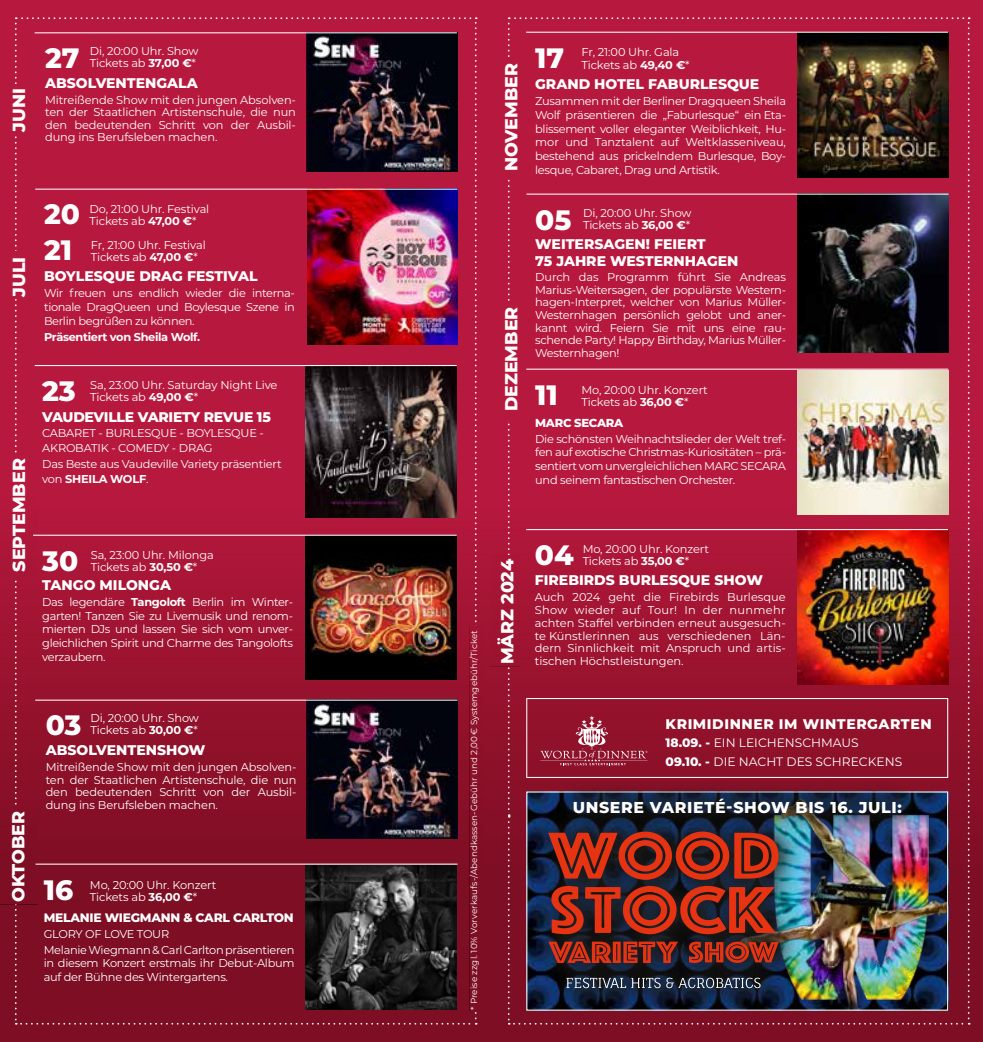
<style>
.page{position:relative;width:983px;height:1042px;background:#fff}
.page>*{position:absolute;margin:0;border:0;box-sizing:border-box;transform-origin:0 0}
.t1{font:800 28px/36.1px "Montserrat";color:#fff}
.t2{font:800 17.5px "Montserrat";color:#fff}
.t3{font:800 15.75px "Montserrat";letter-spacing:.04em;color:#fff}
.t4{font:800 14px/17px "Montserrat";color:#fff}
.t5{font:800 14px "Montserrat";letter-spacing:.04em;color:#fff}
.t6{font:800 14px "Montserrat";letter-spacing:-.02em;color:#fff}
.t7{font:12.25px/18.2px "Montserrat";color:#fff}
.t8{font:800 12.25px "Montserrat";letter-spacing:-.02em;color:#fff}
.t9{font:800 11.55px "Montserrat";letter-spacing:-.025em;color:#fff}
.t10{font:11.38px/13.7px "Montserrat";letter-spacing:-.02em;color:#fff}
.t11{font:11.38px/12.8px "Montserrat";color:#fff}
.t12{font:700 11.38px "Montserrat";letter-spacing:-.03em;color:#fff}
.t13{font:8.75px "Montserrat";letter-spacing:.01em;color:#fff}
.s1{font-weight:700}
.s2{font-weight:800}
</style>
<div class="page">
<div style="left:0;top:0;width:982px;height:1042px;background:#b7193e"></div>
<div style="left:0;top:461px;width:982px;height:581px;background:linear-gradient(to bottom,#b6193d,#700b1e)"></div>
<svg style="left:15px;top:17px;width:461px;height:1007px"></svg>
<img style="left:306px;top:33px;width:151px;height:139px">
<img style="left:307px;top:190px;width:150px;height:154px">
<hr style="left:35px;top:189px;width:422px;height:1px;background:#fff">
<img style="left:507px;top:17px;width:462px;height:1007px">
<img style="left:552px;top:777px;width:370px;height:58px">
<div style="left:0;top:456px;width:38px;height:120px;background:#b3183b"></div>
<div style="left:0;top:252px;width:38px;height:46px;background:#b7193e"></div>
<div style="left:0;top:85px;width:38px;height:50px;background:#b7193e"></div>
<div style="left:0;top:807px;width:38px;height:97px;background:#7e0e24"></div>
<img style="left:797px;top:33px;width:150px;height:144px">
<hr style="left:526px;top:32px;width:421px;height:1px;background:#fff">
<img style="left:306px;top:700px;width:151px;height:139px">
<hr style="left:35px;top:699px;width:422px;height:1px;background:#fff">
<div style="left:490px;top:58px;width:42px;height:121px;background:#b7193e"></div>
<hr style="left:35px;top:32px;width:422px;height:1px;background:#fff">
<img style="left:306px;top:536px;width:150px;height:143px">
<hr style="left:33px;top:535px;width:423px;height:1px;background:#fff">
<img style="left:306px;top:366px;width:150px;height:151px">
<hr style="left:35px;top:365px;width:421px;height:1px;background:#fff">
<img style="left:797px;top:530px;width:150px;height:154px">
<hr style="left:526px;top:529px;width:421px;height:1px;background:#fff">
<img style="left:797px;top:195px;width:151px;height:157px">
<hr style="left:526px;top:194px;width:422px;height:1px;background:#fff">
<svg style="left:469px;top:627px;width:14px;height:383px;background:#840f26"></svg>
<div style="left:490px;top:555px;width:29px;height:111px;background:#a21433"></div>
<div style="left:490px;top:303px;width:42px;height:116px;background:#b7193e"></div>
<img style="left:306px;top:865px;width:150px;height:144px">
<hr style="left:35px;top:863px;width:422px;height:1px;background:#fff">
<hr style="left:526px;top:369px;width:421px;height:1px;background:#fff">
<h2 class="t2" style="left:6px;top:132px;width:45px;rotate:-90deg">JUNI</h2>
<p class="t10" style="left:90px;top:44px;width:110px;line-height:12.2px">Di, 20:00 Uhr. Show<br>Tickets ab <span class="s1">37,00 €</span>*</p>
<h1 class="t1" style="left:45px;top:39px;width:36px">27</h1>
<p class="t4" style="left:45px;top:73px;width:154px">ABSOLVENTENGALA</p>
<p class="t10" style="left:45px;top:93px;width:252px;line-height:12.6px">Mitreißende Show mit den jungen Absolven&shy;ten der Staatlichen Artistenschule, die nun den bedeutenden Schritt von der Ausbil&shy;dung ins Berufsleben machen.</p>
<h2 class="t2" style="left:6px;top:297px;width:42px;rotate:-90deg">JULI</h2>
<h2 class="t2" style="left:6px;top:572px;width:115px;rotate:-90deg">SEPTEMBER</h2>
<h1 class="t1" style="left:44px;top:195px;width:37px">20<br>21</h1>
<p class="t4" style="left:44px;top:267px;width:215px">BOYLESQUE DRAG FESTIVAL</p>
<p class="t10" style="left:44px;top:286px;width:252px;text-align:justify">Wir freuen uns endlich wieder die interna&shy;tionale DragQueen und Boylesque Szene in Berlin begrüßen zu können.</p>
<p class="t12" style="left:44px;top:329px;width:158px">Präsentiert von Sheila Wolf.</p>
<p class="t10" style="left:90px;top:202px;width:121px;line-height:12.2px">Do, 21:00 Uhr. Festival<br>Tickets ab <span class="s1">47,00 €</span>*</p>
<p class="t10" style="left:91px;top:238px;width:116px;line-height:12.2px">Fr, 21:00 Uhr. Festival<br>Tickets ab <span class="s1">47,00 €</span>*</p>
<p class="t10" style="left:90px;top:378px;width:189px;line-height:12.2px">Sa, 23:00 Uhr. Saturday Night Live<br>Tickets ab <span class="s1">49,00 €</span>*</p>
<h1 class="t1" style="left:42px;top:371px;width:35px">23</h1>
<p class="t6" style="left:42px;top:407px;width:230px">VAUDEVILLE VARIETY REVUE 15</p>
<p class="t10" style="left:42px;top:425px;width:241px;line-height:15px">CABARET - BURLESQUE - BOYLESQUE -<br>AKROBATIK - COMEDY - DRAG<br>Das Beste aus Vaudeville Variety präsentiert von <span class="s1">SHEILA WOLF</span>.</p>
<p class="t10" style="left:91px;top:548px;width:124px;line-height:12.2px">Sa, 23:00 Uhr. Milonga<br>Tickets ab <span class="s1">30,50 €</span>*</p>
<h1 class="t1" style="left:42px;top:541px;width:38px">30</h1>
<p class="t4" style="left:42px;top:576px;width:130px">TANGO MILONGA</p>
<p class="t10" style="left:42px;top:595px;width:252px;text-align:justify">Das legendäre <span class="s1">Tangoloft</span> Berlin im Winter&shy;garten! Tanzen Sie zu Livemusik und renom&shy;mierten DJs und lassen Sie sich vom unver&shy;gleichlichen Spirit und Charme des Tangolofts verzaubern.</p>
<h2 class="t2" style="left:5px;top:902px;width:92px;rotate:-90deg">OKTOBER</h2>
<p class="t10" style="left:90px;top:711px;width:110px;line-height:12.2px">Di, 20:00 Uhr. Show<br>Tickets ab <span class="s1">30,00 €</span>*</p>
<h1 class="t1" style="left:46px;top:706px;width:37px">03</h1>
<p class="t4" style="left:46px;top:740px;width:161px">ABSOLVENTENSHOW</p>
<p class="t10" style="left:46px;top:760px;width:252px;line-height:12.6px">Mitreißende Show mit den jungen Absolven&shy;ten der Staatlichen Artistenschule, die nun den bedeutenden Schritt von der Ausbil&shy;dung ins Berufsleben machen.</p>
<p class="t10" style="left:90px;top:878px;width:128px;line-height:12.2px">Mo, 20:00 Uhr. Konzert<br>Tickets ab <span class="s1">36,00 €</span>*</p>
<h1 class="t1" style="left:44px;top:871px;width:31px">16</h1>
<p class="t8" style="left:44px;top:908px;width:251px">MELANIE WIEGMANN &amp; CARL CARLTON</p>
<p class="t10" style="left:44px;top:925px;width:252px;line-height:16.1px">GLORY OF LOVE TOUR<br>Melanie Wiegmann &amp; Carl Carlton präsentieren</p>
<p class="t10" style="left:44px;top:956px;width:252px">in diesem Konzert erstmals ihr Debut-Album auf der Bühne des Wintergartens.</p>
<h2 class="t2" style="left:498px;top:171px;width:110px;rotate:-90deg">NOVEMBER</h2>
<h2 class="t2" style="left:498px;top:411px;width:106px;rotate:-90deg">DEZEMBER</h2>
<p class="t10" style="left:581px;top:46px;width:110px;line-height:12.2px">Fr, 21:00 Uhr. Gala<br>Tickets ab <span class="s1">49,40 €</span>*</p>
<h1 class="t1" style="left:535px;top:39px;width:31px">17</h1>
<p class="t4" style="left:535px;top:75px;width:225px">GRAND HOTEL FABURLESQUE</p>
<p class="t10" style="left:535px;top:94px;width:252px">Zusammen mit der Berliner Dragqueen Sheila Wolf präsentieren die „Faburlesque“ ein Eta&shy;blissement voller eleganter Weiblichkeit, Hu&shy;mor und Tanztalent auf Weltklasseniveau, bestehend aus prickelndem Burlesque, Boy&shy;lesque, Cabaret, Drag und Artistik.</p>
<p class="t10" style="left:583px;top:207px;width:110px;line-height:12.2px">Di, 20:00 Uhr. Show<br>Tickets ab <span class="s1">36,00 €</span>*</p>
<h1 class="t1" style="left:535px;top:200px;width:38px">05</h1>
<p class="t4" style="left:535px;top:235px;width:205px">WEITERSAGEN! FEIERT<br>75 JAHRE WESTERNHAGEN</p>
<p class="t10" style="left:535px;top:270px;width:252px;line-height:12.6px">Durch das Programm führt Sie Andreas Marius-Weitersagen, der populärste Western&shy;hagen-Interpret, welcher von Marius Müller-Westernhagen persönlich gelobt und aner-- kannt wird. Feiern Sie mit uns eine rau&shy;schende Party! Happy Birthday, Marius Müller-Westernhagen!</p>
<p class="t10" style="left:581px;top:383px;width:128px;line-height:12.2px">Mo, 20:00 Uhr. Konzert<br>Tickets ab <span class="s1">36,00 €</span>*</p>
<h1 class="t1" style="left:535px;top:376px;width:24px">11</h1>
<p class="t9" style="left:535px;top:414px;width:89px">MARC SECARA</p>
<p class="t10" style="left:535px;top:431px;width:252px;text-align:justify">Die schönsten Weihnachtslieder der Welt tref&shy;fen auf exotische Christmas-Kuriositäten – prä&shy;sentiert vom unvergleichlichen MARC SECARA und seinem fantastischen Orchester.</p>
<p class="t13" style="left:468px;top:1010px;width:381px;rotate:-90deg">* Preise zzgl. 10% Vorverkaufs-/Abendkassen-Gebühr und 2,00€ Systemgebühr/Ticket</p>
<h2 class="t2" style="left:494px;top:664px;width:107px;rotate:-90deg">MÄRZ 2024</h2>
<p class="t10" style="left:582px;top:542px;width:128px;line-height:12.2px">Mo, 20:00 Uhr. Konzert<br>Tickets ab <span class="s1">35,00 €</span>*</p>
<h1 class="t1" style="left:534px;top:536px;width:40px">04</h1>
<p class="t4" style="left:534px;top:570px;width:229px">FIREBIRDS BURLESQUE SHOW</p>
<p class="t11" style="left:534px;top:590px;width:252px">Auch 2024 geht die Firebirds Burlesque Show wieder auf Tour! In der nunmehr achten Staffel verbinden erneut ausgesuch&shy;te Künstlerinnen aus verschiedenen Län&shy;dern Sinnlichkeit mit Anspruch und artis&shy;tischen Höchstleistungen.</p>
<p class="t5" style="left:665px;top:714px;width:267px">KRIMIDINNER IM WINTERGARTEN</p>
<p class="t7" style="left:665px;top:733px;width:238px"><span class="s2">18.09. -</span> EIN LEICHENSCHMAUS<br><span class="s2">09.10. -</span> DIE NACHT DES SCHRECKENS</p>
<h3 class="t3" style="left:572px;top:796px;width:330px">UNSERE VARIETÉ-SHOW BIS 16. JULI:</h3>
</div>
